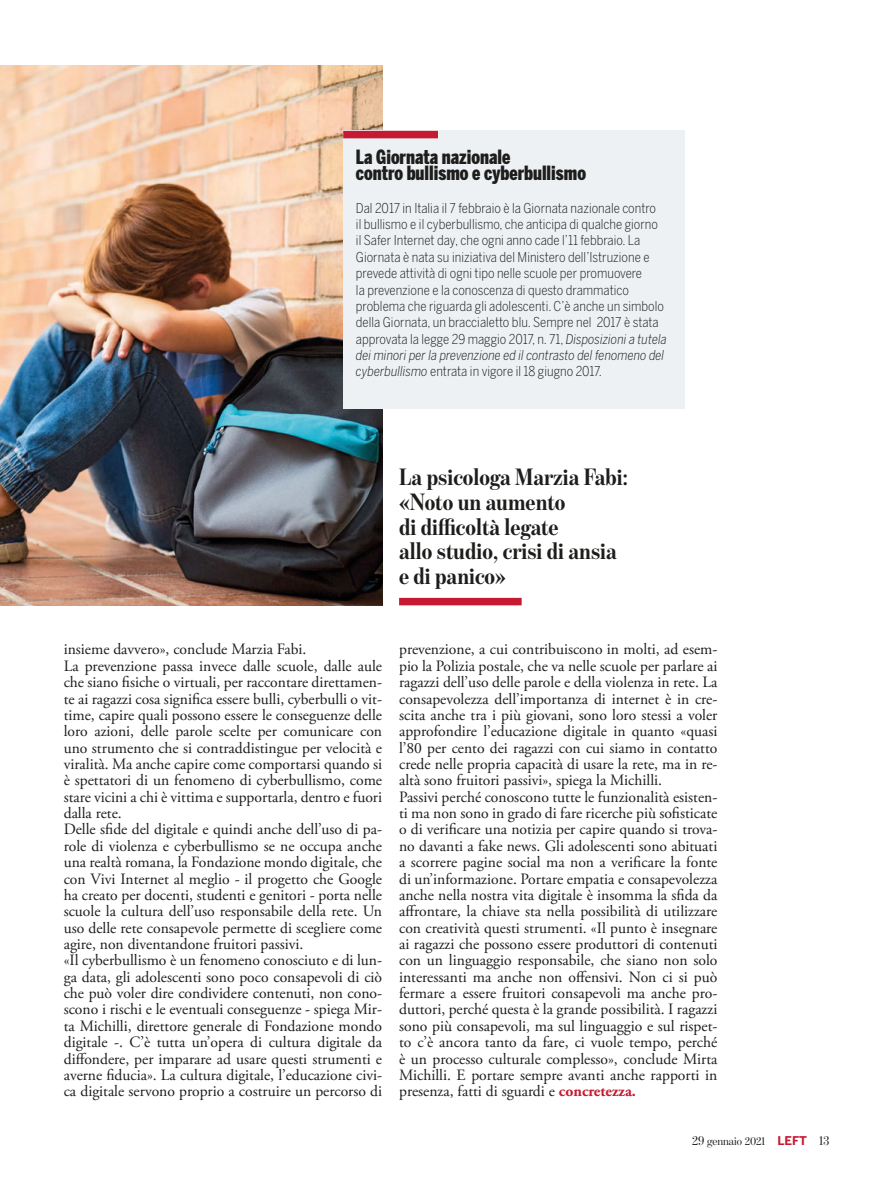
<style>
.page{position:relative;width:893px;height:1178px;background:#fff}
.page>*{position:absolute;margin:0;border:0;box-sizing:border-box;transform-origin:0 0}
.t1{font:700 24px/24.8px "Benton Mod Disp Cond";color:#1d1d1b}
.t2{font:900 19.5px/16.4px "Benton Sans Comp";color:#1d1d1b}
.t3{font:15.75px/16.4px "Adobe Garamond Pro";color:#1d1d1b}
.t4{font:300 13.5px/16.4px "Benton Sans Cond";color:#1d1d1b}
.t5{font:12px "Benton Mod Disp";color:#1d1d1b}
.s1{font-style:italic}
.s2{font-weight:700;color:#c61932}
.s3{font-size:13.5px}
.s4{font-family:"Benton Sans";font-weight:700;color:#c61932}
</style>
<div class="page">
<img style="left:0;top:65px;width:382px;height:540px">
<div style="left:399px;top:598px;width:123px;height:7px;background:#c61932"></div>
<div style="left:343px;top:131px;width:342px;height:278px;background:#eef1f4"></div>
<div style="left:343px;top:131px;width:95px;height:7px;background:#c61932"></div>
<p class="t2" style="left:356px;top:148px;width:232px">La Giornata nazionale<br>contro bullismo e cyberbullismo</p>
<p class="t4" style="left:356px;top:199px;width:312px">Dal 2017 in Italia il 7 febbraio è la Giornata nazionale contro<br>il bullismo e il cyberbullismo, che anticipa di qualche giorno<br>il Safer Internet day, che ogni anno cade l’11 febbraio. La Giornata è nata su iniziativa del Ministero dell’Istruzione e prevede attività di ogni tipo nelle scuole per promuovere<br>la prevenzione e la conoscenza di questo drammatico problema che riguarda gli adolescenti. C’è anche un simbolo della Giornata, un braccialetto blu. Sempre nel 2017 è stata approvata la legge 29 maggio 2017, n. 71, <span class="s1">Disposizioni a tutela dei minori per la prevenzione ed il contrasto del fenomeno del cyberbullismo</span> entrata in vigore il 18 giugno 2017.</p>
<h1 class="t1" style="left:399px;top:464px;width:231px">La psicologa Marzia Fabi: «Noto un aumento<br>di difficoltà legate<br>allo studio, crisi di ansia e di panico»</h1>
<p class="t3" style="left:64px;top:642px;width:320px">insieme davvero», conclude Marzia Fabi.<br>La prevenzione passa invece dalle scuole, dalle aule che siano fisiche o virtuali, per raccontare direttamen&shy;te ai ragazzi cosa significa essere bulli, cyberbulli o vit&shy;time, capire quali possono essere le conseguenze delle loro azioni, delle parole scelte per comunicare con uno strumento che si contraddistingue per velocità e viralità. Ma anche capire come comportarsi quando si è spettatori di un fenomeno di cyberbullismo, come stare vicini a chi è vittima e supportarla, dentro e fuori dalla rete.<br>Delle sfide del digitale e quindi anche dell’uso di pa&shy;role di violenza e cyberbullismo se ne occupa anche una realtà romana, la Fondazione mondo digitale, che con Vivi Internet al meglio - il progetto che Google ha creato per docenti, studenti e genitori - porta nelle scuole la cultura dell’uso responsabile della rete. Un uso delle rete consapevole permette di scegliere come agire, non diventandone fruitori passivi.<br>«Il cyberbullismo è un fenomeno conosciuto e di lun&shy;ga data, gli adolescenti sono poco consapevoli di ciò che può voler dire condividere contenuti, non cono&shy;scono i rischi e le eventuali conseguenze - spiega Mir&shy;ta Michilli, direttore generale di Fondazione mondo digitale -. C’è tutta un’opera di cultura digitale da diffondere, per imparare ad usare questi strumenti e averne fiducia». La cultura digitale, l’educazione civi&shy;ca digitale servono proprio a costruire un percorso di</p>
<p class="t3" style="left:399px;top:642px;width:320px">prevenzione, a cui contribuiscono in molti, ad esem&shy;pio la Polizia postale, che va nelle scuole per parlare ai ragazzi dell’uso delle parole e della violenza in rete. La consapevolezza dell’importanza di internet è in cre&shy;scita anche tra i più giovani, sono loro stessi a voler approfondire l’educazione digitale in quanto «quasi l’80 per cento dei ragazzi con cui siamo in contatto crede nelle propria capacità di usare la rete, ma in re&shy;altà sono fruitori passivi», spiega la Michilli.<br>Passivi perché conoscono tutte le funzionalità esisten&shy;ti ma non sono in grado di fare ricerche più sofisticate o di verificare una notizia per capire quando si trova&shy;no davanti a fake news. Gli adolescenti sono abituati a scorrere pagine social ma non a verificare la fonte di un’informazione. Portare empatia e consapevolezza anche nella nostra vita digitale è insomma la sfida da affrontare, la chiave sta nella possibilità di utilizzare con creatività questi strumenti. «Il punto è insegnare ai ragazzi che possono essere produttori di contenuti con un linguaggio responsabile, che siano non solo interessanti ma anche non offensivi. Non ci si può fermare a essere fruitori consapevoli ma anche pro&shy;duttori, perché questa è la grande possibilità. I ragazzi sono più consapevoli, ma sul linguaggio e sul rispet&shy;to c’è ancora tanto da fare, ci vuole tempo, perché è un processo culturale complesso», conclude Mirta Michilli. E portare sempre avanti anche rapporti in presenza, fatti di sguardi e <span class="s2">concretezza.</span></p>
<p class="t5" style="left:692px;top:1134px;width:138px"><span class="s3">29</span> gennaio 2021 <span class="s4">LEFT</span> <span class="s3">13</span></p>
</div>
